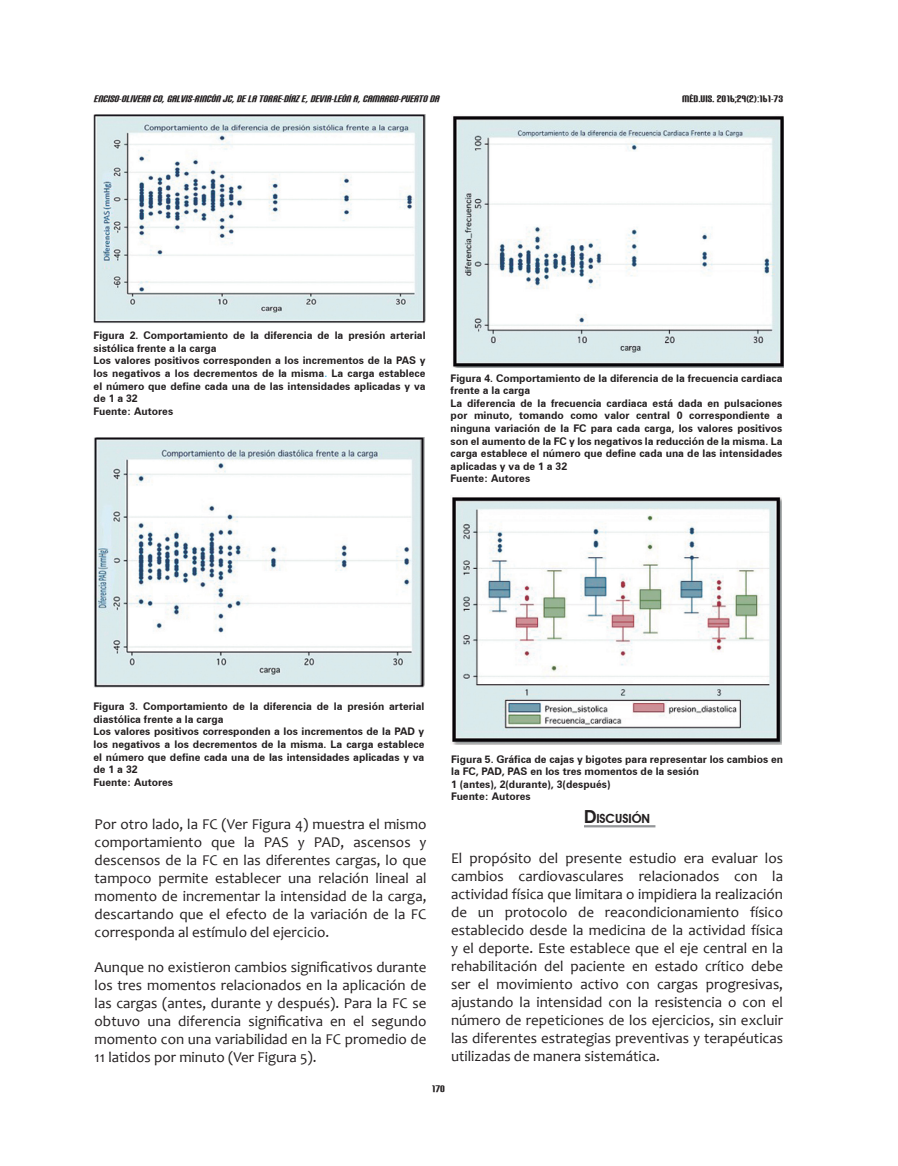
<style>
.page{position:relative;width:898px;height:1166px;background:#fff}
.page>*{position:absolute;margin:0;border:0;box-sizing:border-box;transform-origin:0 0}
.t1{font:15px/18px "Candara";color:#231f20;text-align:justify}
.t2{font:600 12.6px "Avant Garde IT Cby BT";color:#231f20}
.t3{font:italic 11.25px "Carbon Block";color:#231f20}
.t4{font:11.25px "Carbon Block";color:#231f20}
.t5{font:700 10.5px/12.6px "Zurich BT";color:#231f20}
.s1{color:#27ade3}
.s2{font-size:18px}
</style>
<div class="page">
<img style="left:94px;top:115px;width:331px;height:208px">
<img style="left:94px;top:437px;width:330px;height:250px">
<img style="left:453px;top:116px;width:330px;height:251px">
<img style="left:452px;top:497px;width:329px;height:246px">
<hr style="left:583px;top:824px;width:72px;height:3px;background:#939598">
<p class="t3" style="left:94px;top:93px;width:350px">ENCISO-OLIVERACO,GALVIS-RINCÓNJC,DELATORRE-DÍAZE,DEVIA-LEÓNA,CAMARGO-PUERTODA</p>
<p class="t4" style="left:682px;top:93px;width:102px">MéD.UIS. 2016;29(2):161-73</p>
<p class="t5" style="left:94px;top:328px;width:333px">Figura 2. Comportamiento de la diferencia de la presión arterial sistólica frente a la carga<br>Los valores positivos corresponden a los incrementos de la PAS y los negativos a los decrementos de la misma<span class="s1">.</span> La carga establece el número que define cada una de las intensidades aplicadas y va de 1 a 32<br>Fuente: Autores</p>
<p class="t5" style="left:450px;top:371px;width:333px">Figura 4. Comportamiento de la diferencia de la frecuencia cardiaca frente a la carga<br>La diferencia de la frecuencia cardiaca está dada en pulsaciones por minuto, tomando como valor central 0 correspondiente a ninguna variación de la FC para cada carga, los valores positivos son el aumento de la FC y los negativos la reducción de la misma. La carga establece el número que define cada una de las intensidades aplicadas y va de 1 a 32<br>Fuente: Autores</p>
<p class="t5" style="left:93px;top:699px;width:332px">Figura 3. Comportamiento de la diferencia de la presión arterial diastólica frente a la carga<br>Los valores positivos corresponden a los incrementos de la PAD y los negativos a los decrementos de la misma. La carga establece el número que define cada una de las intensidades aplicadas y va de 1 a 32<br>Fuente: Autores</p>
<p class="t1" style="left:95px;top:815px;width:333px">Por otro lado, la FC (Ver Figura 4) muestra el mismo comportamiento que la PAS y PAD, ascensos y descensos de la FC en las diferentes cargas, lo que tampoco permite establecer una relación lineal al momento de incrementar la intensidad de la carga, descartando que el efecto de la variación de la FC corresponda al estímulo del ejercicio.</p>
<p class="t1" style="left:95px;top:957px;width:333px">Aunque no existieron cambios significativos durante los tres momentos relacionados en la aplicación de las cargas (antes, durante y después). Para la FC se obtuvo una diferencia significativa en el segundo momento con una variabilidad en la FC promedio de 11 latidos por minuto (Ver Figura 5).</p>
<p class="t5" style="left:451px;top:751px;width:333px">Figura 5. Gráfica de cajas y bigotes para representar los cambios en la FC, PAD, PAS en los tres momentos de la sesión<br>1 (antes), 2(durante), 3(después)<br>Fuente: Autores</p>
<p class="t2" style="left:583px;top:811px;width:68px"><span class="s2">D</span>ISCUSIÓN</p>
<p class="t1" style="left:451px;top:848px;width:333px">El propósito del presente estudio era evaluar los cambios cardiovasculares relacionados con la actividad física que limitara o impidiera la realización de un protocolo de reacondicionamiento físico establecido desde la medicina de la actividad física y el deporte. Este establece que el eje central en la rehabilitación del paciente en estado crítico debe ser el movimiento activo con cargas progresivas, ajustando la intensidad con la resistencia o con el número de repeticiones de los ejercicios, sin excluir las diferentes estrategias preventivas y terapéuticas utilizadas de manera sistemática.</p>
<p class="t4" style="left:431px;top:1082px;width:15px">170</p>
</div>
